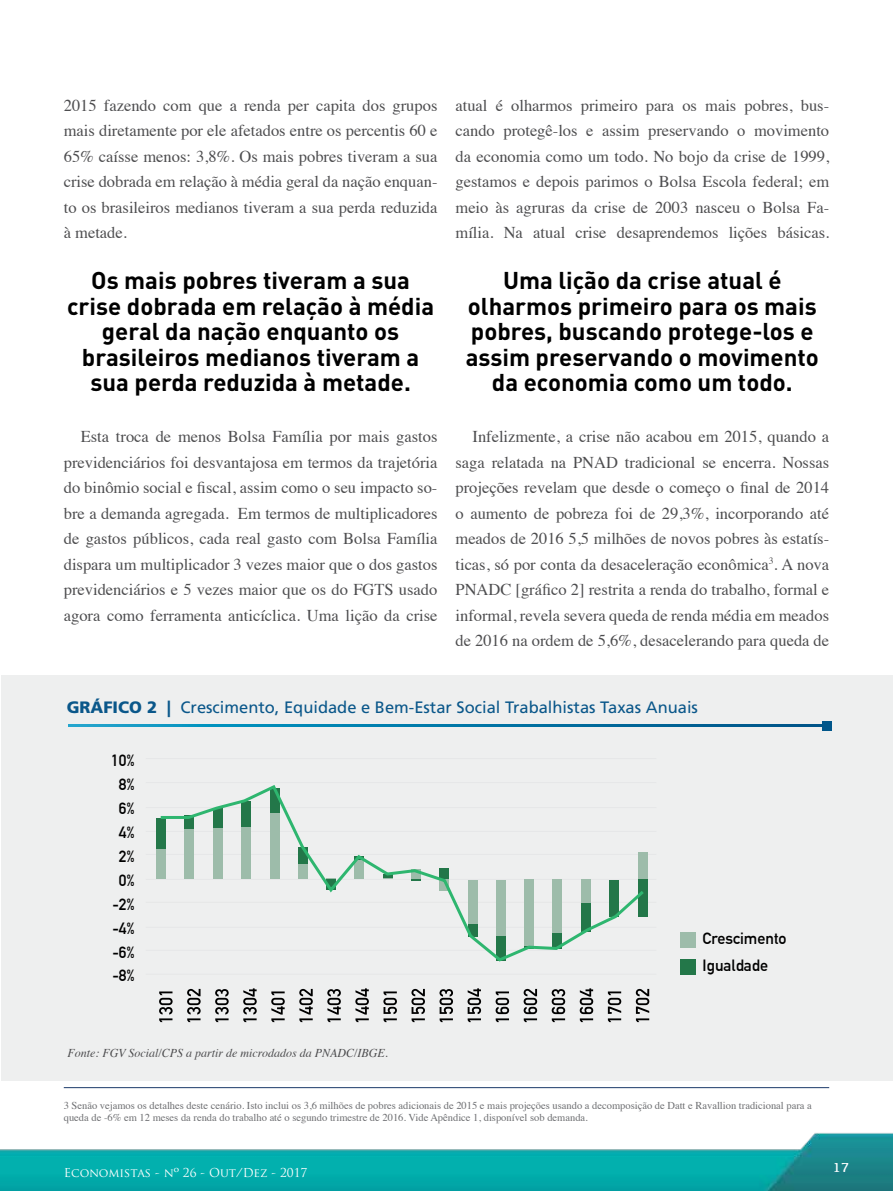
<style>
.page{position:relative;width:893px;height:1191px;background:#fff}
.page>*{position:absolute;margin:0;border:0;box-sizing:border-box;transform-origin:0 0}
.t1{font:700 24px/25.5px "DIN Pro";color:#000;text-align:center}
.t2{font:16.5px/25.5px "Times";color:#4d4d4f;text-align:justify}
.t3{font:16.5px "Frutiger LT Std";color:#0a578a}
.t4{font:700 15.9px/24px "DIN Alternate";color:#000;text-align:center}
.t5{font:13.5px "Kefa";color:#fff}
.t6{font:italic 12px "Times";color:#4d4d4f}
.t7{font:12px "Trajan Pro";color:#fff}
.t8{font:10.5px/12px "Times";color:#6d6e71}
.s1{font-weight:900}
</style>
<div class="page">
<div style="left:1px;top:675px;width:892px;height:405px;background:#eeefef"></div>
<svg style="left:69px;top:725px;width:753px;height:1px"></svg>
<div style="left:822px;top:720px;width:10px;height:10px;background:#00568a"></div>
<hr style="left:146px;top:758px;width:510px;height:1px;background:#e6e7e8">
<hr style="left:146px;top:782px;width:510px;height:1px;background:#e6e7e8">
<hr style="left:146px;top:807px;width:510px;height:1px;background:#e6e7e8">
<hr style="left:146px;top:831px;width:510px;height:1px;background:#e6e7e8">
<hr style="left:146px;top:854px;width:510px;height:1px;background:#e6e7e8">
<hr style="left:146px;top:879px;width:510px;height:1px;background:#e6e7e8">
<hr style="left:146px;top:902px;width:510px;height:1px;background:#e6e7e8">
<hr style="left:146px;top:926px;width:510px;height:1px;background:#e6e7e8">
<hr style="left:146px;top:949px;width:510px;height:1px;background:#e6e7e8">
<hr style="left:146px;top:973px;width:510px;height:1px;background:#e6e7e8">
<div style="left:156px;top:848px;width:9px;height:31px;background:#9dbcaa"></div>
<div style="left:156px;top:818px;width:9px;height:31px;background:#237749"></div>
<svg style="left:160px;top:785px;width:487px;height:177px"></svg>
<svg style="left:159px;top:991px;width:14px;height:31px"></svg>
<svg style="left:187px;top:989px;width:14px;height:33px"></svg>
<svg style="left:215px;top:989px;width:14px;height:33px"></svg>
<svg style="left:243px;top:988px;width:14px;height:34px"></svg>
<svg style="left:271px;top:991px;width:14px;height:31px"></svg>
<svg style="left:299px;top:989px;width:14px;height:33px"></svg>
<svg style="left:327px;top:989px;width:14px;height:33px"></svg>
<svg style="left:355px;top:988px;width:14px;height:34px"></svg>
<svg style="left:383px;top:991px;width:14px;height:31px"></svg>
<svg style="left:411px;top:989px;width:14px;height:33px"></svg>
<svg style="left:439px;top:989px;width:14px;height:33px"></svg>
<svg style="left:468px;top:988px;width:13px;height:34px"></svg>
<svg style="left:496px;top:991px;width:13px;height:31px"></svg>
<svg style="left:524px;top:989px;width:13px;height:33px"></svg>
<svg style="left:552px;top:989px;width:13px;height:33px"></svg>
<svg style="left:580px;top:988px;width:13px;height:34px"></svg>
<svg style="left:608px;top:991px;width:13px;height:31px"></svg>
<svg style="left:636px;top:989px;width:13px;height:33px"></svg>
<div style="left:680px;top:931px;width:16px;height:16px;background:#9dbcaa"></div>
<div style="left:680px;top:959px;width:16px;height:16px;background:#237749"></div>
<hr style="left:64px;top:1087px;width:765px;height:1px;background:#1c3a6a">
<img style="left:0;top:1133px;width:893px;height:58px">
<p class="t2" style="left:64px;top:91px;width:375px">2015 fazendo com que a renda per capita dos grupos mais diretamente por ele afetados entre os percentis 60 e 65% caísse menos: 3,8%. Os mais pobres tiveram a sua crise dobrada em relação à média geral da nação enquan&shy;to os brasileiros medianos tiveram a sua perda reduzida à metade.</p>
<h1 class="t1" style="left:67px;top:267px;width:369px">Os mais pobres tiveram a sua crise dobrada em relação à média geral da nação enquanto os brasileiros medianos tiveram a sua perda reduzida à metade.</h1>
<p class="t2" style="left:64px;top:422px;width:375px;text-indent:17px">Esta troca de menos Bolsa Família por mais gastos previdenciários foi desvantajosa em termos da trajetória do binômio social e fiscal, assim como o seu impacto so&shy;bre a demanda agregada. Em termos de multiplicadores de gastos públicos, cada real gasto com Bolsa Família dispara um multiplicador 3 vezes maior que o dos gastos previdenciários e 5 vezes maior que os do FGTS usado agora como ferramenta anticíclica. Uma lição da crise</p>
<p class="t2" style="left:455px;top:91px;width:375px">atual é olharmos primeiro para os mais pobres, bus&shy;cando protegê-los e assim preservando o movimento da economia como um todo. No bojo da crise de 1999, gestamos e depois parimos o Bolsa Escola federal; em meio às agruras da crise de 2003 nasceu o Bolsa Fa&shy;mília. Na atual crise desaprendemos lições básicas.</p>
<h1 class="t1" style="left:466px;top:267px;width:355px">Uma lição da crise atual é olharmos primeiro para os mais pobres, buscando protege-los e assim preservando o movimento da economia como um todo.</h1>
<p class="t2" style="left:455px;top:422px;width:375px;text-indent:17px">Infelizmente, a crise não acabou em 2015, quando a saga relatada na PNAD tradicional se encerra. Nossas projeções revelam que desde o começo o final de 2014 o aumento de pobreza foi de 29,3%, incorporando até meados de 2016 5,5 milhões de novos pobres às estatís&shy;ticas, só por conta da desaceleração econômica<sup>3</sup>. A nova PNADC [gráfico 2] restrita a renda do trabalho, formal e informal, revela severa queda de renda média em meados de 2016 na ordem de 5,6%, desacelerando para queda de</p>
<p class="t3" style="left:67px;top:698px;width:633px"><span class="s1">GRÁFICO 2 |</span> Crescimento, Equidade e Bem-Estar Social Trabalhistas Taxas Anuais</p>
<p class="t4" style="left:111px;top:747px;width:25px">10%<br>8%<br>6%<br>4%<br>2%<br>0% -2% -4% -6% -8%</p>
<p class="t4" style="left:703px;top:923px;width:85px;line-height:27.5px;text-align:left">Crescimento<br>Igualdade</p>
<p class="t6" style="left:68px;top:1043px;width:322px">Fonte: FGV Social/CPS a partir de microdados da PNADC/IBGE.</p>
<p class="t8" style="left:64px;top:1098px;width:749px">3 Senão vejamos os detalhes deste cenário. Isto inclui os 3,6 milhões de pobres adicionais de 2015 e mais projeções usando a decomposição de Datt e Ravallion tradicional para a queda de -6% em 12 meses da renda do trabalho até o segundo trimestre de 2016. Vide Apêndice 1, disponível sob demanda.</p>
<p class="t7" style="left:64px;top:1164px;width:245px">Economistas - nº 26 - Out/Dez - 2017</p>
<p class="t5" style="left:833px;top:1158px;width:18px">17</p>
</div>
